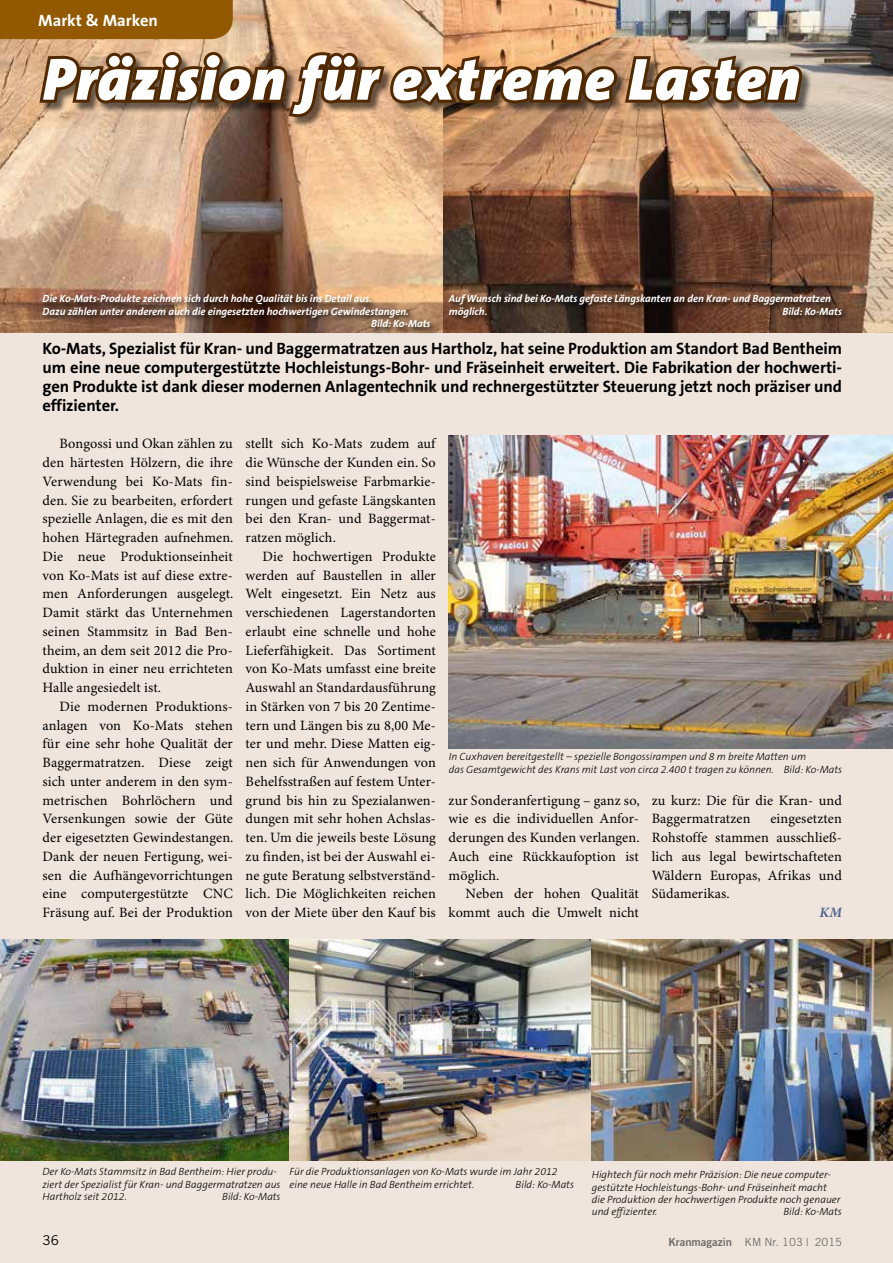
<style>
.page{position:relative;width:893px;height:1263px;background:#efe5dd}
.page>*{position:absolute;margin:0;border:0;box-sizing:border-box;transform-origin:0 0}
.t1{font:italic 900 60px "The Sans B9";letter-spacing:.02em;color:#fff}
.t2{font:700 16.5px/18.8px "The Sans B7";letter-spacing:-.005em;color:#000;text-align:justify}
.t3{font:700 16.5px "The Sans B7";color:#fff}
.t4{font:14.25px/18.8px "Minion Pro";letter-spacing:.01em;color:#000;text-align:justify}
.t5{font:italic 700 14.25px "Minion Pro";color:#51658d}
.t6{font:13.5px "Trade Gothic";color:#000}
.t7{font:11.25px "Trade Gothic";color:#6e6e6e}
.t8{font:italic 300 10.5px/12.3px "The Sans B3";color:#000}
.t9{font:italic 700 10.5px/12.3px "The Sans B7";color:#fff}
.s1{font-family:"Trade Gothic Bold Two"}
</style>
<div class="page">
<img style="left:442px;top:0;width:451px;height:333px">
<img style="left:0;top:0;width:442px;height:333px">
<div style="left:41px;top:53px;width:772px;height:75px;background:#000;opacity:.55"></div>
<svg style="left:36px;top:48px;width:770px;height:72px;background:#8c6744"></svg>
<img style="left:449px;top:436px;width:444px;height:312px">
<img style="left:0;top:940px;width:893px;height:221px">
<div style="left:448px;top:293px;width:401px;height:32px;background:#000;opacity:.75"></div>
<div style="left:42px;top:293px;width:395px;height:41px;background:#000;opacity:.75"></div>
<div style="left:0;top:0;width:233px;height:39px;background:#925900"></div>
<p class="t3" style="left:38px;top:11px;width:121px">Markt &amp; Marken</p>
<h1 class="t1" style="left:43px;top:47px;width:759px">Präzision für extreme Lasten</h1>
<p class="t9" style="left:43px;top:293px;width:331px">Die Ko-Mats-Produkte zeichnen sich durch hohe Qualität bis ins Detail aus.</p>
<p class="t9" style="left:43px;top:305px;width:368px">Dazu zählen unter anderem auch die eingesetzten hochwertigen Gewindestangen.</p>
<p class="t9" style="left:371px;top:318px;width:61px">Bild: Ko-Mats</p>
<p class="t9" style="left:449px;top:293px;width:384px">Auf Wunsch sind bei Ko-Mats gefaste Längskanten an den Kran- und Baggermatratzen möglich.</p>
<p class="t9" style="left:782px;top:305px;width:61px">Bild: Ko-Mats</p>
<p class="t2" style="left:43px;top:340px;width:801px">Ko-Mats, Spezialist für Kran- und Baggermatratzen aus Hartholz, hat seine Produktion am Standort Bad Bentheim um eine neue computergestützte Hochleistungs-Bohr- und Fräseinheit erweitert. Die Fabrikation der hochwerti&shy;gen Produkte ist dank dieser modernen Anlagentechnik und rechnergestützter Steuerung jetzt noch präziser und effizienter.</p>
<p class="t4" style="left:43px;top:435px;width:193px;text-indent:17px">Bongossi und Okan zählen zu den härtesten Hölzern, die ihre Verwendung bei Ko-Mats fin&shy;den. Sie zu bearbeiten, erfordert spezielle Anlagen, die es mit den hohen Härtegraden aufnehmen.<br>Die neue Produktionseinheit von Ko-Mats ist auf diese extre&shy;men Anforderungen ausgelegt.<br>Damit stärkt das Unternehmen seinen Stammsitz in Bad Ben&shy;theim, an dem seit 2012 die Pro&shy;duktion in einer neu errichteten Halle angesiedelt ist.</p>
<p class="t4" style="left:43px;top:697px;width:193px;text-indent:17px">Die modernen Produktions&shy;anlagen von Ko-Mats stehen für eine sehr hohe Qualität der Baggermatratzen. Diese zeigt sich unter anderem in den sym&shy;metrischen Bohrlöchern und Versenkungen sowie der Güte der eigesetzten Gewindestangen.<br>Dank der neuen Fertigung, wei&shy;sen die Aufhängevorrichtungen eine computergestützte CNC Fräsung auf. Bei der Produktion</p>
<p class="t4" style="left:246px;top:435px;width:192px">stellt sich Ko-Mats zudem auf die Wünsche der Kunden ein. So sind beispielsweise Farbmarkie&shy;rungen und gefaste Längskanten bei den Kran- und Baggermat&shy;ratzen möglich.</p>
<p class="t4" style="left:246px;top:547px;width:192px;text-indent:17px">Die hochwertigen Produkte werden auf Baustellen in aller Welt eingesetzt. Ein Netz aus verschiedenen Lagerstandorten erlaubt eine schnelle und hohe Lieferfähigkeit. Das Sortiment von Ko-Mats umfasst eine breite Auswahl an Standardausführung in Stärken von 7 bis 20 Zentime&shy;tern und Längen bis zu 8,00 Me&shy;ter und mehr. Diese Matten eig&shy;nen sich für Anwendungen von Behelfsstraßen auf festem Unter&shy;grund bis hin zu Spezialanwen&shy;dungen mit sehr hohen Achslas&shy;ten. Um die jeweils beste Lösung zu finden, ist bei der Auswahl ei&shy;ne gute Beratung selbstverständ&shy;lich. Die Möglichkeiten reichen von der Miete über den Kauf bis</p>
<p class="t8" style="left:449px;top:751px;width:395px">In Cuxhaven bereitgestellt – spezielle Bongossirampen und 8 m breite Matten um<br>das Gesamtgewicht des Krans mit Last von circa 2.400 t tragen zu können. Bild: Ko-Mats</p>
<p class="t4" style="left:449px;top:791px;width:193px">zur Sonderanfertigung – ganz so, wie es die individuellen Anfor&shy;derungen des Kunden verlangen.<br>Auch eine Rückkaufoption ist möglich.</p>
<p class="t4" style="left:449px;top:885px;width:192px;text-align:right">Neben der hohen Qualität kommt auch die Umwelt nicht</p>
<p class="t4" style="left:652px;top:791px;width:192px">zu kurz: Die für die Kran- und<br>Baggermatratzen</p>
<p class="t4" style="left:652px;top:810px;width:192px;text-indent:119px">eingesetzten Rohstoffe stammen ausschließ&shy;lich aus legal bewirtschafteten Wäldern Europas, Afrikas und Südamerikas.</p>
<p class="t5" style="left:820px;top:904px;width:24px">KM</p>
<p class="t8" style="left:43px;top:1166px;width:240px">Der Ko-Mats Stammsitz in Bad Bentheim: Hier produ&shy;ziert der Spezialist für Kran- und Baggermatratzen aus<br>Hartholz seit 2012.</p>
<p class="t8" style="left:222px;top:1191px;width:60px">Bild: Ko-Mats</p>
<p class="t8" style="left:289px;top:1166px;width:270px">Für die Produktionsanlagen von Ko-Mats wurde im Jahr 2012 eine neue Halle in Bad Bentheim errichtet.</p>
<p class="t8" style="left:516px;top:1178px;width:60px">Bild: Ko-Mats</p>
<p class="t8" style="left:592px;top:1169px;width:250px">Hightech für noch mehr Präzision: Die neue computer&shy;gestützte Hochleistungs-Bohr- und Fräseinheit macht die Produktion der hochwertigen Produkte noch genauer und effizienter.</p>
<p class="t8" style="left:783px;top:1206px;width:60px">Bild: Ko-Mats</p>
<p class="t6" style="left:43px;top:1232px;width:18px">36</p>
<p class="t7" style="left:668px;top:1235px;width:175px"><span class="s1">Kranmagazin</span> KM Nr. 103 | 2015</p>
</div>
